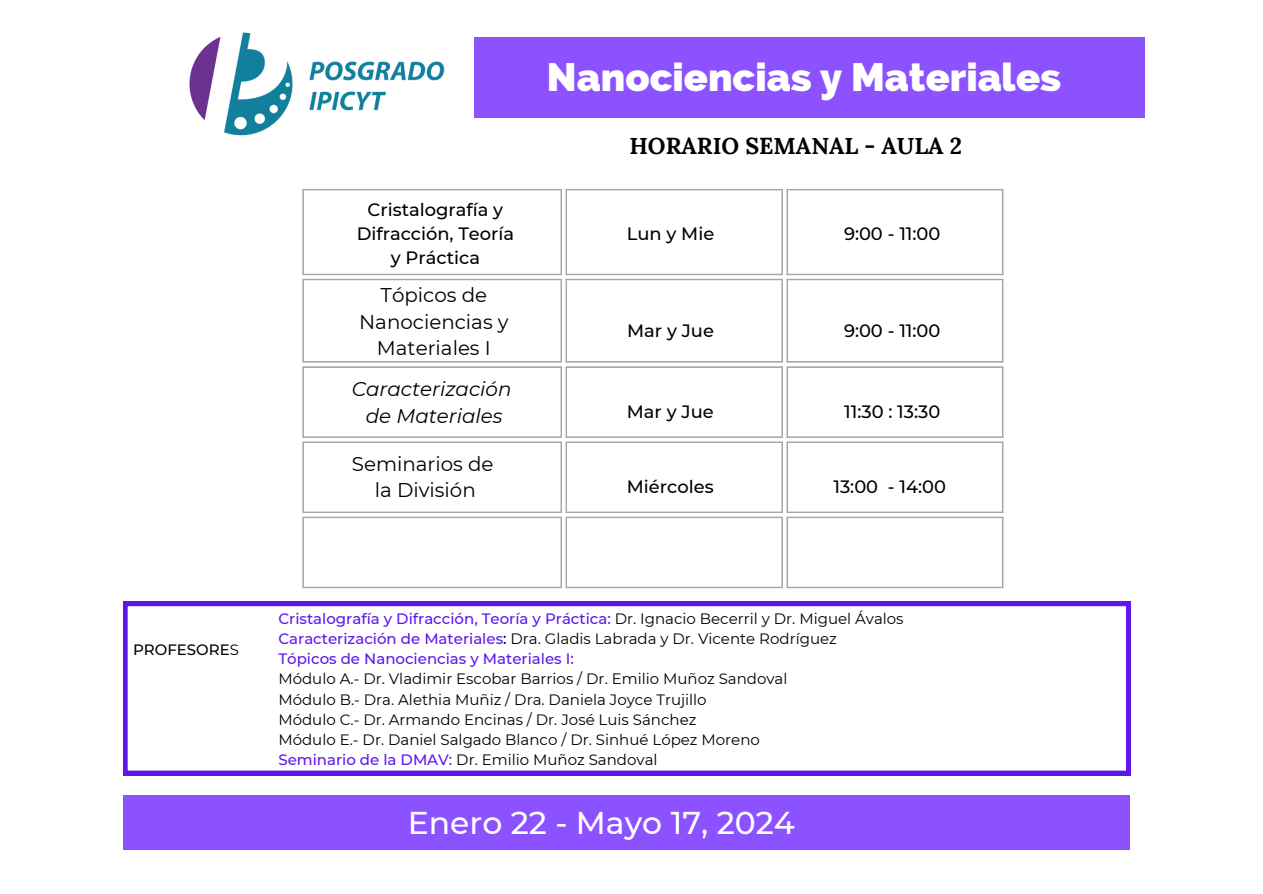
<style>
.page{position:relative;width:1263px;height:894px;background:#fff}
.page>*{position:absolute;margin:0;border:0;box-sizing:border-box;transform-origin:0 0}
.t1{font:800 39.6px "Raleway";color:#fff}
.t2{font:500 31.5px "Montserrat";color:#fff}
.t3{font:700 23.1px "Lora";color:#000}
.t4{font:19.8px/26.8px "Montserrat";color:#000;text-align:center}
.t5{font:italic 19.8px "Montserrat";color:#000}
.t6{font:500 17.85px "Montserrat";color:#000}
.t7{font:15px "Montserrat";color:#000}
.t8{font:500 15px "Montserrat";color:#5e17eb}
.t9{font:500 15px "Montserrat";color:#000}
.s1{font-weight:400}
.s2{font-weight:400;color:#000}
.s3{font-weight:500;color:#5e17eb}
.s4{font-weight:500}
</style>
<div class="page">
<img style="left:189px;top:32px;width:256px;height:104px">
<div style="left:474px;top:38px;width:671px;height:80px;background:#8c52ff"></div>
<svg style="left:123px;top:601px;width:1007px;height:173px"></svg>
<div style="left:123px;top:795px;width:1006px;height:55px;background:#8c52ff"></div>
<hr style="left:302px;top:190px;width:2px;height:83px;background:#a6a6a6">
<hr style="left:560px;top:190px;width:2px;height:83px;background:#a6a6a6">
<hr style="left:302px;top:189px;width:260px;height:1px;background:#a6a6a6">
<hr style="left:302px;top:273px;width:260px;height:2px;background:#a6a6a6">
<hr style="left:566px;top:190px;width:1px;height:83px;background:#a6a6a6">
<hr style="left:781px;top:190px;width:2px;height:83px;background:#a6a6a6">
<hr style="left:566px;top:189px;width:217px;height:1px;background:#a6a6a6">
<hr style="left:566px;top:273px;width:217px;height:2px;background:#a6a6a6">
<hr style="left:786px;top:190px;width:2px;height:83px;background:#a6a6a6">
<hr style="left:1002px;top:190px;width:1px;height:83px;background:#a6a6a6">
<hr style="left:786px;top:189px;width:217px;height:1px;background:#a6a6a6">
<hr style="left:786px;top:273px;width:217px;height:2px;background:#a6a6a6">
<hr style="left:302px;top:280px;width:2px;height:81px;background:#a6a6a6">
<hr style="left:560px;top:280px;width:2px;height:81px;background:#a6a6a6">
<hr style="left:302px;top:279px;width:260px;height:1px;background:#a6a6a6">
<hr style="left:302px;top:361px;width:260px;height:1px;background:#a6a6a6">
<hr style="left:566px;top:280px;width:1px;height:81px;background:#a6a6a6">
<hr style="left:781px;top:280px;width:2px;height:81px;background:#a6a6a6">
<hr style="left:566px;top:279px;width:217px;height:1px;background:#a6a6a6">
<hr style="left:566px;top:361px;width:217px;height:1px;background:#a6a6a6">
<hr style="left:786px;top:280px;width:2px;height:81px;background:#a6a6a6">
<hr style="left:1002px;top:280px;width:1px;height:81px;background:#a6a6a6">
<hr style="left:786px;top:279px;width:217px;height:1px;background:#a6a6a6">
<hr style="left:786px;top:361px;width:217px;height:1px;background:#a6a6a6">
<hr style="left:302px;top:367px;width:2px;height:69px;background:#a6a6a6">
<hr style="left:560px;top:367px;width:2px;height:69px;background:#a6a6a6">
<hr style="left:302px;top:366px;width:260px;height:1px;background:#a6a6a6">
<hr style="left:302px;top:436px;width:260px;height:1px;background:#a6a6a6">
<hr style="left:566px;top:367px;width:1px;height:69px;background:#a6a6a6">
<hr style="left:781px;top:367px;width:2px;height:69px;background:#a6a6a6">
<hr style="left:566px;top:366px;width:217px;height:1px;background:#a6a6a6">
<hr style="left:566px;top:436px;width:217px;height:1px;background:#a6a6a6">
<hr style="left:786px;top:367px;width:2px;height:69px;background:#a6a6a6">
<hr style="left:1002px;top:367px;width:1px;height:69px;background:#a6a6a6">
<hr style="left:786px;top:366px;width:217px;height:1px;background:#a6a6a6">
<hr style="left:786px;top:436px;width:217px;height:1px;background:#a6a6a6">
<hr style="left:302px;top:443px;width:2px;height:68px;background:#a6a6a6">
<hr style="left:560px;top:443px;width:2px;height:68px;background:#a6a6a6">
<hr style="left:302px;top:441px;width:260px;height:2px;background:#a6a6a6">
<hr style="left:302px;top:511px;width:260px;height:2px;background:#a6a6a6">
<hr style="left:566px;top:443px;width:1px;height:68px;background:#a6a6a6">
<hr style="left:781px;top:443px;width:2px;height:68px;background:#a6a6a6">
<hr style="left:566px;top:441px;width:217px;height:2px;background:#a6a6a6">
<hr style="left:566px;top:511px;width:217px;height:2px;background:#a6a6a6">
<hr style="left:786px;top:443px;width:2px;height:68px;background:#a6a6a6">
<hr style="left:1002px;top:443px;width:1px;height:68px;background:#a6a6a6">
<hr style="left:786px;top:441px;width:217px;height:2px;background:#a6a6a6">
<hr style="left:786px;top:511px;width:217px;height:2px;background:#a6a6a6">
<hr style="left:302px;top:518px;width:2px;height:68px;background:#a6a6a6">
<hr style="left:560px;top:518px;width:2px;height:68px;background:#a6a6a6">
<hr style="left:302px;top:516px;width:260px;height:2px;background:#a6a6a6">
<hr style="left:302px;top:586px;width:260px;height:2px;background:#a6a6a6">
<hr style="left:566px;top:518px;width:1px;height:68px;background:#a6a6a6">
<hr style="left:781px;top:518px;width:2px;height:68px;background:#a6a6a6">
<hr style="left:566px;top:516px;width:217px;height:2px;background:#a6a6a6">
<hr style="left:566px;top:586px;width:217px;height:2px;background:#a6a6a6">
<hr style="left:786px;top:518px;width:2px;height:68px;background:#a6a6a6">
<hr style="left:1002px;top:518px;width:1px;height:68px;background:#a6a6a6">
<hr style="left:786px;top:516px;width:217px;height:2px;background:#a6a6a6">
<hr style="left:786px;top:586px;width:217px;height:2px;background:#a6a6a6">
<p class="t1" style="left:547px;top:53px;width:516px">Nanociencias y Materiales</p>
<p class="t6" style="left:368px;top:199px;width:137px">Cristalografía y</p>
<p class="t6" style="left:357px;top:223px;width:159px">Difracción, Teoría</p>
<p class="t6" style="left:391px;top:247px;width:91px">y Práctica</p>
<p class="t4" style="left:359px;top:281px;width:151px">Tópicos de<br>Nanociencias y<br>Materiales I</p>
<p class="t3" style="left:629px;top:130px;width:334px">HORARIO SEMANAL - AULA 2</p>
<p class="t6" style="left:627px;top:223px;width:89px">Lun y Mie</p>
<p class="t6" style="left:844px;top:223px;width:98px">9:00 - 11:00</p>
<p class="t6" style="left:627px;top:320px;width:88px">Mar y Jue</p>
<p class="t6" style="left:844px;top:320px;width:98px">9:00 - 11:00</p>
<p class="t5" style="left:352px;top:376px;width:161px">Caracterización</p>
<p class="t5" style="left:366px;top:403px;width:138px">de Materiales</p>
<p class="t6" style="left:627px;top:400px;width:88px">Mar y Jue</p>
<p class="t6" style="left:844px;top:400px;width:98px">11:30 : 13:30</p>
<p class="t4" style="left:352px;top:450px;width:143px">Seminarios de</p>
<p class="t4" style="left:375px;top:476px;width:102px">la División</p>
<p class="t6" style="left:627px;top:475px;width:88px">Miércoles</p>
<p class="t6" style="left:833px;top:475px;width:114px">13:00 - 14:00</p>
<p class="t9" style="left:133px;top:640px;width:107px">PROFESORE<span class="s1">S</span></p>
<p class="t8" style="left:278px;top:609px;width:627px">Cristalografía y Difracción, Teoría y Práctica: <span class="s2">Dr. Ignacio Becerril y Dr. Miguel Ávalos</span></p>
<p class="t7" style="left:278px;top:629px;width:560px"><span class="s3">Caracterización de Materiales</span><span class="s4">:</span> Dra. Gladis Labrada y Dr. Vicente Rodríguez</p>
<p class="t8" style="left:278px;top:649px;width:297px">Tópicos de Nanociencias y Materiales I:</p>
<p class="t7" style="left:278px;top:669px;width:511px">Módulo A.- Dr. Vladimir Escobar Barrios / Dr. Emilio Muñoz Sandoval</p>
<p class="t7" style="left:278px;top:690px;width:430px">Módulo B.- Dra. Alethia Muñiz / Dra. Daniela Joyce Trujillo</p>
<p class="t7" style="left:278px;top:710px;width:419px">Módulo C.- Dr. Armando Encinas / Dr. José Luis Sánchez</p>
<p class="t7" style="left:278px;top:730px;width:483px">Módulo E.- Dr. Daniel Salgado Blanco / Dr. Sinhué López Moreno</p>
<p class="t7" style="left:278px;top:750px;width:381px"><span class="s3">Seminario de la DMAV:</span> Dr. Emilio Muñoz Sandoval</p>
<p class="t2" style="left:408px;top:803px;width:389px">Enero 22 - Mayo 17, 2024</p>
</div>
